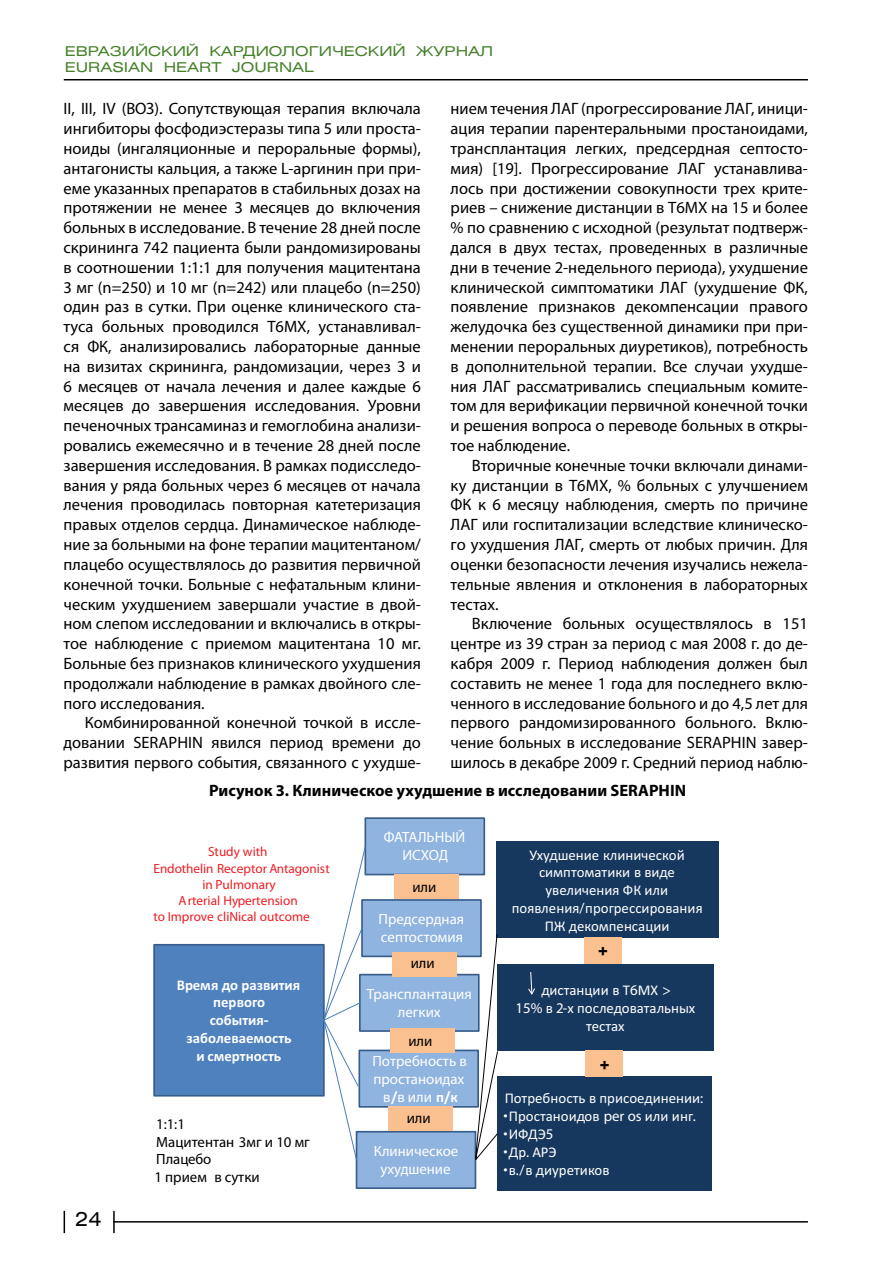
<style>
.page{position:relative;width:893px;height:1263px;background:#fff}
.page>*{position:absolute;margin:0;border:0;box-sizing:border-box;transform-origin:0 0}
.t1{font:19.5px "Helios Ext";color:#000}
.t2{font:700 16.65px "Arial";color:#000}
.t3{font:16.5px/19.8px "Myriad Pro";color:#000;text-align:justify}
.t4{font:700 16.5px "Myriad Pro";color:#000}
.t5{font:14.85px/17.9px "Calibri";color:#fff;text-align:center}
.t6{font:14.85px/17.9px "Myriad Pro";color:#fff;text-align:center}
.t7{font:700 14.85px/17.9px "Calibri";color:#fff;text-align:center}
.t8{font:14.85px/17.9px "Myriad Pro";color:#000}
.t9{font:13.5px/16.2px "Helios Ext";color:#46812b;scale:1.14 1}
.t10{font:13.2px "Myriad Pro";color:#ed1d24}
.s1{font-family:"Calibri";font-weight:700}
.s2{font-family:"Myriad"}
</style>
<div class="page">
<hr style="left:113px;top:1221px;width:695px;height:1px;background:#000">
<hr style="left:64px;top:79px;width:744px;height:1px;background:#000">
<hr style="left:113px;top:1211px;width:2px;height:22px;background:#000">
<svg style="left:64px;top:1211px;width:1px;height:22px"></svg>
<div style="left:154px;top:945px;width:170px;height:151px;background:#4e81be"></div>
<div style="left:153px;top:944px;width:172px;height:152px;border:2px solid #385d8a"></div>
<div style="left:365px;top:818px;width:119px;height:56px;background:#8fb4df"></div>
<div style="left:364px;top:817px;width:121px;height:58px;border:2px solid #385d8a"></div>
<div style="left:497px;top:964px;width:217px;height:86px;background:#17385e"></div>
<div style="left:361px;top:899px;width:121px;height:58px;background:#8fb4df;border:2px solid #385d8a"></div>
<div style="left:359px;top:974px;width:121px;height:58px;background:#8fb4df;border:2px solid #385d8a"></div>
<div style="left:358px;top:1049px;width:121px;height:59px;background:#8fb4df;border:2px solid #385d8a"></div>
<div style="left:357px;top:1132px;width:118px;height:56px;background:#8fb4df"></div>
<div style="left:356px;top:1131px;width:120px;height:58px;border:2px solid #385d8a"></div>
<svg style="left:528px;top:972px;width:7px;height:23px"></svg>
<div style="left:498px;top:1076px;width:214px;height:115px;background:#17385e"></div>
<div style="left:496px;top:841px;width:222px;height:96px;background:#17385e"></div>
<div style="left:584px;top:937px;width:37px;height:27px;background:#fac090"></div>
<div style="left:585px;top:1050px;width:38px;height:26px;background:#fac090"></div>
<div style="left:394px;top:874px;width:64px;height:25px;background:#fac090"></div>
<div style="left:392px;top:952px;width:65px;height:25px;background:#fac090"></div>
<div style="left:390px;top:1029px;width:64px;height:24px;background:#fac090"></div>
<div style="left:389px;top:1107px;width:64px;height:24px;background:#fac090"></div>
<svg style="left:323px;top:845px;width:43px;height:316px"></svg>
<svg style="left:474px;top:933px;width:25px;height:228px"></svg>
<p class="t9" style="left:65px;top:43px;width:377px">Евразийский кардиологический журнал<br>EURASIAN HEART JOURNAL</p>
<p class="t3" style="left:64px;top:99px;width:359px">II, III, IV (ВОЗ). Сопутствующая терапия включала ингибиторы фосфодиэстеразы типа 5 или проста&shy;ноиды (ингаляционные и пероральные формы), антагонисты кальция, а также L-аргинин при при&shy;еме указанных препаратов в стабильных дозах на протяжении не менее 3 месяцев до включения больных в исследование. В течение 28 дней после скрининга 742 пациента были рандомизированы в соотношении 1:1:1 для получения мацитентана 3 мг (n=250) и 10 мг (n=242) или плацебо (n=250) один раз в сутки. При оценке клинического ста&shy;туса больных проводился Т6МХ, устанавливал&shy;ся ФК, анализировались лабораторные данные на визитах скрининга, рандомизации, через 3 и 6 месяцев от начала лечения и далее каждые 6 месяцев до завершения исследования. Уровни печеночных трансаминаз и гемоглобина анализи&shy;ровались ежемесячно и в течение 28 дней после завершения исследования. В рамках подисследо&shy;вания у ряда больных через 6 месяцев от начала лечения проводилась повторная катетеризация правых отделов сердца. Динамическое наблюде&shy;ние за больными на фоне терапии мацитентаном/ плацебо осуществлялось до развития первичной конечной точки. Больные с нефатальным клини&shy;ческим ухудшением завершали участие в двой&shy;ном слепом исследовании и включались в откры&shy;тое наблюдение с приемом мацитентана 10 мг.<br>Больные без признаков клинического ухудшения продолжали наблюдение в рамках двойного сле&shy;пого исследования.</p>
<p class="t3" style="left:64px;top:713px;width:359px;text-indent:21px">Комбинированной конечной точкой в иссле&shy;довании SERAPHIN явился период времени до развития первого события, связанного с ухудше-</p>
<p class="t3" style="left:451px;top:99px;width:359px">нием течения ЛАГ (прогрессирование ЛАГ, иници&shy;ация терапии парентеральными простаноидами, трансплантация легких, предсердная септосто&shy;мия) [19]. Прогрессирование ЛАГ устанавлива&shy;лось при достижении совокупности трех крите&shy;риев – снижение дистанции в Т6МХ на 15 и более % по сравнению с исходной (результат подтверж&shy;дался в двух тестах, проведенных в различные дни в течение 2-недельного периода), ухудшение клинической симптоматики ЛАГ (ухудшение ФК, появление признаков декомпенсации правого желудочка без существенной динамики при при&shy;менении пероральных диуретиков), потребность в дополнительной терапии. Все случаи ухудше&shy;ния ЛАГ рассматривались специальным комите&shy;том для верификации первичной конечной точки и решения вопроса о переводе больных в откры&shy;тое наблюдение.</p>
<p class="t3" style="left:451px;top:456px;width:359px;text-indent:21px">Вторичные конечные точки включали динами&shy;ку дистанции в Т6МХ, % больных с улучшением ФК к 6 месяцу наблюдения, смерть по причине ЛАГ или госпитализации вследствие клиническо&shy;го ухудшения ЛАГ, смерть от любых причин. Для оценки безопасности лечения изучались нежела&shy;тельные явления и отклонения в лабораторных тестах.</p>
<p class="t3" style="left:451px;top:614px;width:359px;text-indent:21px">Включение больных осуществлялось в 151 центре из 39 стран за период с мая 2008 г. до де&shy;кабря 2009 г. Период наблюдения должен был составить не менее 1 года для последнего вклю&shy;ченного в исследование больного и до 4,5 лет для первого рандомизированного больного. Вклю&shy;чение больных в исследование SERAPHIN завер&shy;шилось в декабре 2009 г. Средний период наблю-</p>
<p class="t4" style="left:209px;top:781px;width:478px">Рисунок 3. Клиническое ухудшение в исследовании SERAPHIN</p>
<p class="t1" style="left:75px;top:1207px;width:28px">24</p>
<p class="t10" style="left:208px;top:845px;width:61px">Study with</p>
<p class="t10" style="left:154px;top:861px;width:178px">Endothelin Receptor Antagonist</p>
<p class="t10" style="left:202px;top:877px;width:75px">in Pulmonary</p>
<p class="t10" style="left:179px;top:893px;width:121px">Аrterial Hypertension</p>
<p class="t10" style="left:154px;top:909px;width:158px">to Improve cliNical outcome</p>
<p class="t7" style="left:177px;top:976px;width:125px">Время до развития первого<br>события&shy;заболеваемость<br>и смертность</p>
<p class="t8" style="left:155px;top:1115px;width:157px">1:1:1<br>Мацитентан 3мг и 10 мг<br>Плацебо<br>1 прием в сутки</p>
<p class="t6" style="left:384px;top:829px;width:83px">ФАТАЛЬНЫЙ<br>ИСХОД</p>
<p class="t8" style="left:412px;top:878px;width:25px">или</p>
<p class="t6" style="left:378px;top:911px;width:87px;text-align:left">Предсердная септостомия</p>
<p class="t8" style="left:411px;top:954px;width:25px">или</p>
<p class="t6" style="left:367px;top:985px;width:106px">Трансплантация легких</p>
<p class="t6" style="left:372px;top:1052px;width:96px">Потребность в простаноидах в<span class="s1">/</span>в или <span class="s1">п/к</span></p>
<p class="t8" style="left:408px;top:1033px;width:25px">или</p>
<p class="t8" style="left:407px;top:1109px;width:25px">или</p>
<p class="t6" style="left:374px;top:1142px;width:86px">Клиническое ухудшение</p>
<p class="t5" style="left:512px;top:846px;width:192px">Ухудшение клинической симптоматики в виде увеличения ФК или появления<span class="s2">/</span>прогрессирования<br>ПЖ декомпенсации</p>
<p class="t2" style="left:598px;top:940px;width:11px">+</p>
<p class="t5" style="left:515px;top:981px;width:181px">дистанции в Т<span class="s2">6</span>МХ <span class="s2">&gt;<br>15%</span> в <span class="s2">2-</span>х последоватальных тестах</p>
<p class="t2" style="left:600px;top:1054px;width:11px">+</p>
<p class="t5" style="left:505px;top:1089px;width:200px">Потребность в присоединении<span class="s2">:</span></p>
<p class="t5" style="left:503px;top:1107px;width:194px"><span class="s2">•</span>Простаноидов <span class="s2">per os</span> или инг<span class="s2">.</span></p>
<p class="t5" style="left:503px;top:1125px;width:51px"><span class="s2">•</span>ИФДЭ<span class="s2">5</span></p>
<p class="t5" style="left:503px;top:1143px;width:55px"><span class="s2">•</span>Др<span class="s2">.</span> АРЭ</p>
<p class="t5" style="left:503px;top:1161px;width:108px"><span class="s2">•</span>в<span class="s2">./</span>в диуретиков</p>
</div>
